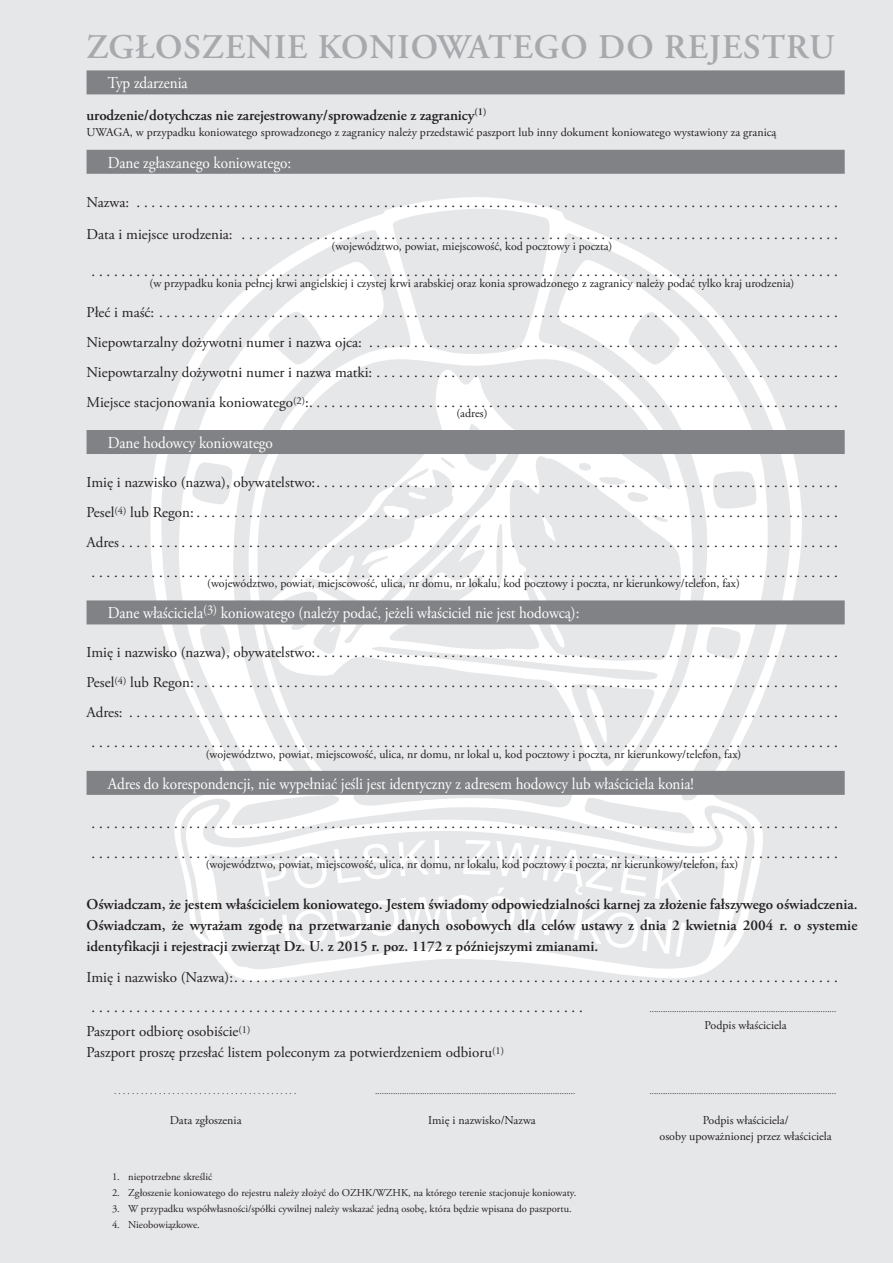
<style>
.page{position:relative;width:893px;height:1263px;background:#e6e7e9}
.page>*{position:absolute;margin:0;border:0;box-sizing:border-box;transform-origin:0 0}
.t1{font:600 34.5px "Adobe Garamond Pro";letter-spacing:.03em;color:#a8a9ad}
.t2{font:16.5px "Adobe Garamond Pro";letter-spacing:-.005em;color:#fff;scale:.92 1}
.t3{font:15px/30px "Adobe Garamond Pro";color:#231f20}
.t4{font:600 15px/20.7px "Adobe Garamond Pro";letter-spacing:-.005em;color:#231f20;text-align:justify}
.t5{font:12px/16.2px "Adobe Garamond Pro";color:#231f20;text-align:center}
.t6{font:10.5px "Adobe Garamond Pro";color:#231f20}
.t7{font:9px "Adobe Garamond Pro";color:#231f20}
</style>
<div class="page">
<svg style="left:149px;top:197px;width:656px;height:784px"></svg>
<div style="left:87px;top:70px;width:758px;height:24px;background:#808285"></div>
<div style="left:87px;top:150px;width:758px;height:24px;background:#808285"></div>
<div style="left:87px;top:430px;width:758px;height:24px;background:#808285"></div>
<div style="left:87px;top:600px;width:758px;height:24px;background:#808285"></div>
<div style="left:87px;top:771px;width:758px;height:24px;background:#808285"></div>
<h1 class="t1" style="left:87px;top:27px;width:750px">ZGŁOSZENIE KONIOWATEGO DO REJESTRU</h1>
<p class="t2" style="left:108px;top:73px;width:88px">Typ zdarzenia</p>
<p class="t4" style="left:87px;top:105px;width:401px">urodzenie/dotychczas nie zarejestrowany/sprowadzenie z zagranicy<sup>(1)</sup></p>
<p class="t5" style="left:87px;top:125px;width:691px">UWAGA, w przypadku koniowatego sprowadzonego z zagranicy należy przedstawić paszport lub inny dokument koniowatego wystawiony za granicą</p>
<p class="t2" style="left:108px;top:153px;width:201px">Dane zgłaszanego koniowatego:</p>
<p class="t3" style="left:87px;top:186px;width:745px;line-height:32.7px">Nazwa: .............................................................................................<br>Data i miejsce urodzenia: ...............................................................................</p>
<p class="t5" style="left:332px;top:238px;width:282px">(województwo, powiat, miejscowość, kod pocztowy i poczta)</p>
<p class="t3" style="left:92px;top:257px;width:740px">...................................................................................................</p>
<p class="t5" style="left:150px;top:275px;width:646px">(w przypadku konia pełnej krwi angielskiej i czystej krwi arabskiej oraz konia sprowadzonego z zagranicy należy podać tylko kraj urodzenia)</p>
<p class="t3" style="left:87px;top:297px;width:745px;text-align:justify">Płeć i maść: ..........................................................................................<br>Niepowtarzalny dożywotni numer i nazwa ojca: ..............................................................<br>Niepowtarzalny dożywotni numer i nazwa matki: .............................................................<br>Miejsce stacjonowania koniowatego<sup>(2)</sup>: . . . . . . . . . . . . . . . . . . . . . . . . . . . . . . . . . . . . . . . . . . . . . . . . . . . . . . . . . . . . . . . . . . . . . .</p>
<p class="t5" style="left:456px;top:405px;width:33px">(adres)</p>
<p class="t2" style="left:108px;top:433px;width:181px">Dane hodowcy koniowatego</p>
<p class="t3" style="left:87px;top:468px;width:745px;text-align:center">Imię i nazwisko (nazwa), obywatelstwo: . . . . . . . . . . . . . . . . . . . . . . . . . . . . . . . . . . . . . . . . . . . . . . . . . . . . . . . . . . . . . . . . . . . . .<br>Pesel<sup>(4)</sup> lub Regon: . . . . . . . . . . . . . . . . . . . . . . . . . . . . . . . . . . . . . . . . . . . . . . . . . . . . . . . . . . . . . . . . . . . . . . . . . . . . . . . . . . . . .<br>Adres . . . . . . . . . . . . . . . . . . . . . . . . . . . . . . . . . . . . . . . . . . . . . . . . . . . . . . . . . . . . . . . . . . . . . . . . . . . . . . . . . . . . . . . . . . . . . . . ...................................................................................................</p>
<p class="t5" style="left:207px;top:576px;width:534px">(województwo, powiat, miejscowość, ulica, nr domu, nr lokalu, kod pocztowy i poczta, nr kierunkowy/telefon, fax)</p>
<p class="t2" style="left:108px;top:603px;width:514px">Dane właściciela<sup>(3)</sup> koniowatego (należy podać, jeżeli właściciel nie jest hodowcą):</p>
<p class="t3" style="left:87px;top:638px;width:745px;text-align:center">Imię i nazwisko (nazwa), obywatelstwo: . . . . . . . . . . . . . . . . . . . . . . . . . . . . . . . . . . . . . . . . . . . . . . . . . . . . . . . . . . . . . . . . . . . . .<br>Pesel<sup>(4)</sup> lub Regon: . . . . . . . . . . . . . . . . . . . . . . . . . . . . . . . . . . . . . . . . . . . . . . . . . . . . . . . . . . . . . . . . . . . . . . . . . . . . . . . . . . . . .<br>Adres: .............................................................................................. ...................................................................................................</p>
<p class="t5" style="left:206px;top:746px;width:537px">(województwo, powiat, miejscowość, ulica, nr domu, nr lokal u, kod pocztowy i poczta, nr kierunkowy/telefon, fax)</p>
<p class="t2" style="left:108px;top:774px;width:638px">Adres do korespondencji, nie wypełniać jeśli jest identyczny z adresem hodowcy lub właściciela konia!</p>
<p class="t3" style="left:92px;top:808px;width:740px">................................................................................................... ...................................................................................................</p>
<p class="t5" style="left:206px;top:856px;width:534px">(województwo, powiat, miejscowość, ulica, nr domu, nr lokalu, kod pocztowy i poczta, nr kierunkowy/telefon, fax)</p>
<p class="t4" style="left:87px;top:894px;width:772px">Oświadczam, że jestem właścicielem koniowatego. Jestem świadomy odpowiedzialności karnej za złożenie fałszywego oświadczenia.<br>Oświadczam, że wyrażam zgodę na przetwarzanie danych osobowych dla celów ustawy z dnia 2 kwietnia 2004 r. o systemie identyfikacji i rejestracji zwierząt Dz. U. z 2015 r. poz. 1172 z późniejszymi zmianami.</p>
<p class="t3" style="left:92px;top:963px;width:740px;text-indent:-5px">Imię i nazwisko (Nazwa): . . . . . . . . . . . . . . . . . . . . . . . . . . . . . . . . . . . . . . . . . . . . . . . . . . . . . . . . . . . . . . . . . . . . . . . . . . . . . . . . .................................................................</p>
<p class="t7" style="left:648px;top:1004px;width:4px">....................................................................................</p>
<p class="t5" style="left:705px;top:1017px;width:84px">Podpis właściciela</p>
<p class="t3" style="left:87px;top:1021px;width:419px;line-height:20.7px">Paszport odbiorę osobiście<sup>(1)<br></sup>Paszport proszę przesłać listem poleconym za potwierdzeniem odbioru<sup>(1)</sup></p>
<p class="t7" style="left:114px;top:1086px;width:184px">. . . . . . . . . . . . . . . . . . . . . . . . . . . . . . . . . . . . . . . . .</p>
<p class="t7" style="left:375px;top:1086px;width:4px">.........................................................................................</p>
<p class="t7" style="left:648px;top:1086px;width:4px">....................................................................................</p>
<p class="t5" style="left:170px;top:1112px;width:73px">Data zgłoszenia</p>
<p class="t5" style="left:428px;top:1112px;width:109px">Imię i nazwisko/Nazwa</p>
<p class="t5" style="left:659px;top:1112px;width:174px">Podpis właściciela/<br>osoby upoważnionej przez właściciela</p>
<p class="t6" style="left:112px;top:1171px;width:102px">1. niepotrzebne skreślić</p>
<p class="t6" style="left:112px;top:1187px;width:464px">2. Zgłoszenie koniowatego do rejestru należy złożyć do OZHK/WZHK, na którego terenie stacjonuje koniowaty.</p>
<p class="t6" style="left:112px;top:1202px;width:460px">3. W przypadku współwłasności/spółki cywilnej należy wskazać jedną osobę, która będzie wpisana do paszportu.</p>
<p class="t6" style="left:112px;top:1218px;width:88px">4. Nieobowiązkowe.</p>
</div>
